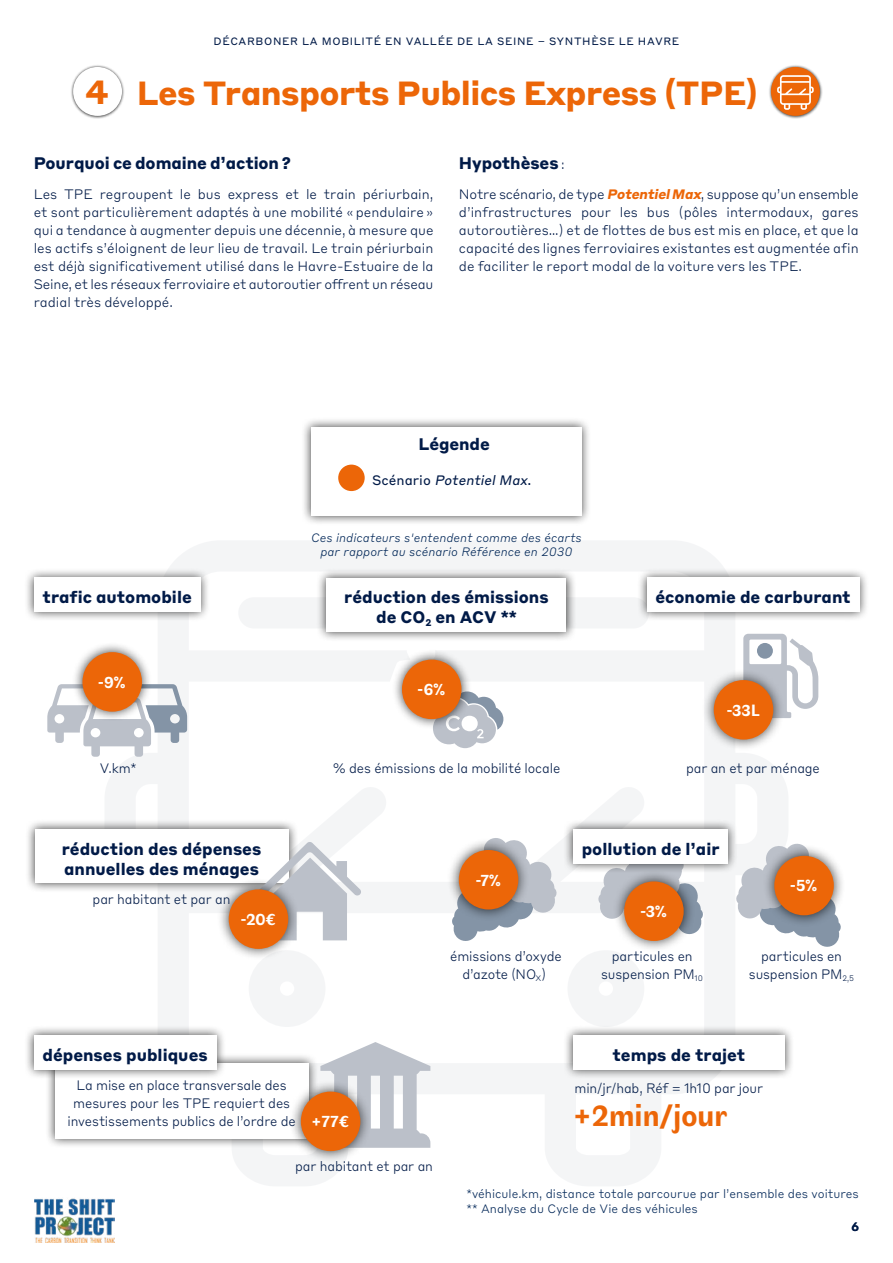
<style>
.page{position:relative;width:893px;height:1263px;background:#fff}
.page>*{position:absolute;margin:0;border:0;box-sizing:border-box;transform-origin:0 0}
.t1{font:700 33px "Styrene B";letter-spacing:-.02em;color:#ec6608}
.t2{font:700 30.3px "Faune Text";color:#ec6608}
.t3{font:700 16.5px/19.8px "Styrene B";color:#001a47}
.t4{font:700 16.5px "Faune Text";color:#fff}
.t5{font:300 13.5px/18px "Styrene B";letter-spacing:-.01em;color:#001a47;text-align:center}
.t6{font:italic 13.5px "Styrene B";color:#001a47}
.t7{font:300 12px/14.4px "Styrene B";color:#002657}
.t8{font:italic 300 12px/14.4px "Styrene B";color:#002657;text-align:center}
.t9{font:500 12px "Styrene B";color:#001a47}
.t10{font:10.5px "Styrene B";letter-spacing:.06em;color:#001a47}
.s1{font-weight:300;font-size:13.5px}
.s2{font-weight:700;font-style:italic;color:#ec6608}
.s3{font-style:normal}
.s4{font-family:"Faune Text";font-weight:700;font-size:16.5px;color:#fff}
</style>
<div class="page">
<img style="left:35px;top:1198px;width:80px;height:44px">
<svg style="left:105px;top:541px;width:683px;height:645px"></svg>
<div style="left:238px;top:597px;width:411px;height:31px;background:#f4f5f6;border-radius:16px"></div>
<svg style="left:47px;top:684px;width:140px;height:73px"></svg>
<div style="left:72px;top:641px;width:80px;height:81px;background:#000;opacity:.75"></div>
<div style="left:82px;top:652px;width:60px;height:60px;background:#ec6608;border-radius:50%"></div>
<div style="left:24px;top:567px;width:187px;height:55px;background:#000;opacity:.75"></div>
<div style="left:34px;top:578px;width:166px;height:34px;background:#fff"></div>
<div style="left:637px;top:567px;width:232px;height:55px;background:#000;opacity:.75"></div>
<div style="left:647px;top:578px;width:212px;height:34px;background:#fff"></div>
<svg style="left:739px;top:634px;width:80px;height:84px"></svg>
<div style="left:702px;top:668px;width:83px;height:83px;background:#000;opacity:.75"></div>
<div style="left:714px;top:680px;width:59px;height:59px;background:#ec6608;border-radius:50%"></div>
<svg style="left:320px;top:1042px;width:110px;height:106px"></svg>
<div style="left:45px;top:1052px;width:273px;height:96px;background:#000;opacity:.75"></div>
<div style="left:55px;top:1063px;width:254px;height:75px;background:#fff"></div>
<div style="left:289px;top:1079px;width:83px;height:84px;background:#000;opacity:.75"></div>
<div style="left:301px;top:1091px;width:59px;height:60px;background:#ec6608;border-radius:50%"></div>
<div style="left:24px;top:1025px;width:202px;height:55px;background:#000;opacity:.75"></div>
<div style="left:34px;top:1035px;width:182px;height:34px;background:#fff"></div>
<div style="left:24px;top:819px;width:274px;height:74px;background:#000;opacity:.75"></div>
<div style="left:35px;top:829px;width:253px;height:54px;background:#fff"></div>
<svg style="left:272px;top:841px;width:89px;height:99px"></svg>
<div style="left:217px;top:877px;width:83px;height:84px;background:#000;opacity:.75"></div>
<div style="left:229px;top:889px;width:59px;height:60px;background:#ec6608;border-radius:50%"></div>
<svg style="left:379px;top:642px;width:124px;height:106px"></svg>
<div style="left:391px;top:649px;width:81px;height:80px;background:#000;opacity:.75"></div>
<div style="left:402px;top:660px;width:59px;height:59px;background:#ec6608;border-radius:50%"></div>
<svg style="left:451px;top:836px;width:106px;height:106px"></svg>
<div style="left:447px;top:838px;width:83px;height:83px;background:#000;opacity:.75"></div>
<div style="left:459px;top:850px;width:59px;height:59px;background:#ec6608;border-radius:50%"></div>
<svg style="left:736px;top:842px;width:105px;height:106px"></svg>
<div style="left:762px;top:844px;width:83px;height:83px;background:#000;opacity:.75"></div>
<div style="left:774px;top:856px;width:60px;height:59px;background:#ec6608;border-radius:50%"></div>
<svg style="left:598px;top:874px;width:105px;height:61px"></svg>
<div style="left:612px;top:869px;width:83px;height:84px;background:#000;opacity:.75"></div>
<div style="left:624px;top:881px;width:60px;height:60px;background:#ec6608;border-radius:50%"></div>
<div style="left:563px;top:819px;width:175px;height:55px;background:#000;opacity:.75"></div>
<div style="left:573px;top:829px;width:155px;height:35px;background:#fff"></div>
<div style="left:71px;top:64px;width:54px;height:54px;background:#000;opacity:.75"></div>
<div style="left:73px;top:67px;width:49px;height:49px;background:#fff;border-radius:50%"></div>
<div style="left:768px;top:64px;width:54px;height:54px;background:#000;opacity:.75"></div>
<div style="left:771px;top:67px;width:49px;height:49px;background:#ec6608;border-radius:50%"></div>
<svg style="left:777px;top:75px;width:37px;height:35px"></svg>
<div style="left:316px;top:567px;width:260px;height:75px;background:#000;opacity:.75"></div>
<div style="left:326px;top:578px;width:240px;height:54px;background:#fff"></div>
<div style="left:563px;top:1025px;width:232px;height:55px;background:#000;opacity:.75"></div>
<div style="left:573px;top:1035px;width:212px;height:34px;background:#fff"></div>
<div style="left:301px;top:417px;width:290px;height:109px;background:#000;opacity:.75"></div>
<div style="left:311px;top:427px;width:271px;height:89px;background:#fff"></div>
<div style="left:338px;top:465px;width:27px;height:26px;background:#ec6608;border-radius:50%"></div>
<p class="t10" style="left:214px;top:32px;width:467px">DÉCARBONER LA MOBILITÉ EN VALLÉE DE LA SEINE – SYNTHÈSE LE HAVRE</p>
<h1 class="t1" style="left:85px;top:65px;width:674px">4 Les Transports Publics Express (TPE)</h1>
<p class="t3" style="left:34px;top:151px;width:259px">Pourquoi ce domaine d’action ?</p>
<p class="t5" style="left:34px;top:184px;width:401px;text-align:justify">Les TPE regroupent le bus express et le train périurbain, et sont particulièrement adaptés à une mobilité « pendulaire » qui a tendance à augmenter depuis une décennie, à mesure que les actifs s’éloignent de leur lieu de travail. Le train périurbain est déjà significativement utilisé dans le Havre-Estuaire de la Seine, et les réseaux ferroviaire et autoroutier offrent un réseau radial très développé.</p>
<p class="t3" style="left:459px;top:151px;width:107px">Hypothèses <span class="s1">:</span></p>
<p class="t5" style="left:459px;top:184px;width:401px;text-align:justify">Notre scénario, de type <span class="s2">PotentielMax</span>, suppose qu’un ensemble d’infrastructures pour les bus (pôles intermodaux, gares autoroutières…) et de flottes de bus est mis en place, et que la capacité des lignes ferroviaires existantes est augmentée afin de faciliter le report modal de la voiture vers les TPE.</p>
<p class="t3" style="left:418px;top:433px;width:73px">Légende</p>
<p class="t6" style="left:372px;top:469px;width:161px"><span class="s3">S c é n a r i o</span> PotentielMax<span class="s3">.</span></p>
<p class="t8" style="left:311px;top:529px;width:272px">Ces indicateurs s'entendent comme des écarts par rapport au scénario Référence en 2030</p>
<p class="t3" style="left:43px;top:586px;width:151px">trafic automobile</p>
<p class="t3" style="left:655px;top:586px;width:197px">économie de carburant</p>
<p class="t3" style="left:344px;top:586px;width:206px;text-align:center">réduction des émissions de CO<sub>2</sub> en ACV **</p>
<p class="t4" style="left:98px;top:671px;width:29px">-9%</p>
<p class="t4" style="left:417px;top:678px;width:29px">-6%</p>
<p class="t4" style="left:726px;top:698px;width:35px">-33L</p>
<p class="t5" style="left:100px;top:758px;width:38px">V.km*</p>
<p class="t5" style="left:686px;top:758px;width:135px">par an et par ménage</p>
<p class="t5" style="left:333px;top:758px;width:229px">% des émissions de la mobilité locale</p>
<p class="t3" style="left:62px;top:838px;width:201px">réduction des dépenses annuelles des ménages</p>
<p class="t4" style="left:240px;top:908px;width:37px">-20€</p>
<p class="t5" style="left:93px;top:889px;width:139px">par habitant et par an</p>
<p class="t3" style="left:582px;top:838px;width:139px">pollution de l’air</p>
<p class="t4" style="left:475px;top:868px;width:27px">-7%</p>
<p class="t4" style="left:790px;top:874px;width:29px">-5%</p>
<p class="t4" style="left:640px;top:900px;width:28px">-3%</p>
<p class="t5" style="left:450px;top:946px;width:113px">émissions d’oxyde d’azote (NO<sub>X</sub>)</p>
<p class="t5" style="left:601px;top:946px;width:104px">particules en suspension PM<sub>10</sub></p>
<p class="t5" style="left:749px;top:946px;width:107px">particules en suspension PM<sub>2,5</sub></p>
<p class="t3" style="left:43px;top:1044px;width:167px">dépenses publiques</p>
<p class="t5" style="left:77px;top:1075px;width:212px">La mise en place transversale des</p>
<p class="t5" style="left:73px;top:1093px;width:218px">mesures pour les TPE requiert des</p>
<p class="t5" style="left:68px;top:1111px;width:283px">investissements publics de l’ordre de <span class="s4">+77€</span></p>
<p class="t5" style="left:295px;top:1156px;width:139px">par habitant et par an</p>
<p class="t3" style="left:613px;top:1044px;width:134px">temps de trajet</p>
<p class="t5" style="left:575px;top:1078px;width:190px">min/jr/hab, Réf = 1h10 par jour</p>
<h2 class="t2" style="left:573px;top:1095px;width:156px">+2min/jour</h2>
<p class="t7" style="left:466px;top:1186px;width:394px">*véhicule.km, distance totale parcourue par l’ensemble des voitures ** Analyse du Cycle de Vie des véhicules</p>
<p class="t9" style="left:851px;top:1216px;width:9px">6</p>
</div>
